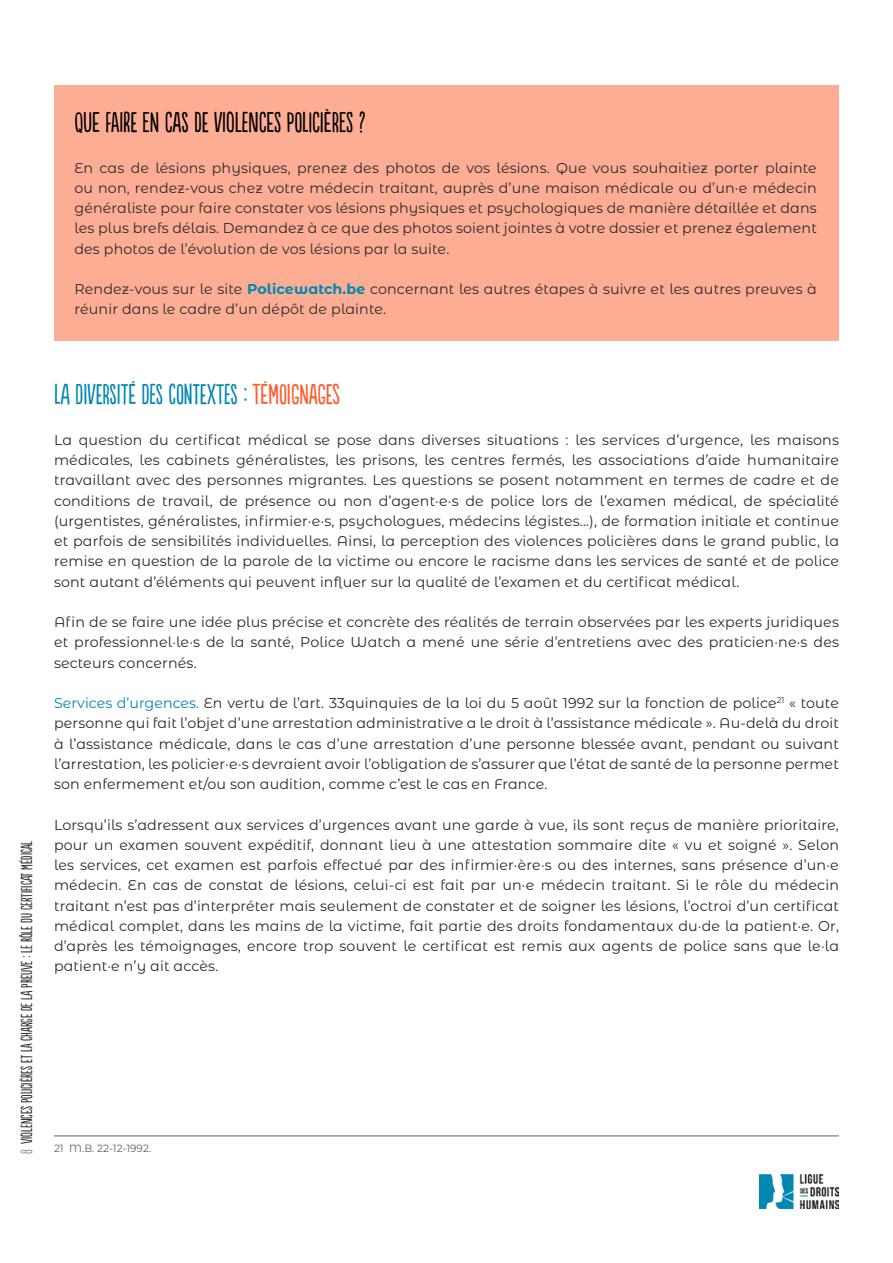
<style>
.page{position:relative;width:893px;height:1263px;background:#fff}
.page>*{position:absolute;margin:0;border:0;box-sizing:border-box;transform-origin:0 0}
.t1{font:27px "Populaire";color:#0087b1}
.t2{font:27px "Populaire";color:#000}
.t3{font:15px "Populaire";color:#2b2b2b}
.t4{font:14.25px/20.2px "Montserrat Alternates";letter-spacing:.01em;color:#2b2b2b;text-align:justify}
.t5{font:10.5px "Montserrat Alternates";color:#606060}
.s1{font-weight:700;color:#0087b1}
.s2{color:#959595}
.s3{color:#fd5b2c}
.s4{color:#0087b1}
</style>
<div class="page">
<hr style="left:54px;top:1136px;width:785px;height:1px;background:#646363">
<img style="left:760px;top:1175px;width:79px;height:34px">
<div style="left:54px;top:85px;width:785px;height:255px;background:#fead95"></div>
<h1 class="t2" style="left:74px;top:108px;width:293px">QUE FAIRE EN CAS DE VIOLENCES POLICIÈRES ?</h1>
<p class="t4" style="left:74px;top:157px;width:744px">En cas de lésions physiques, prenez des photos de vos lésions. Que vous souhaitiez porter plainte ou non, rendez-vous chez votre médecin traitant, auprès d’une maison médicale ou d’un·e médecin généraliste pour faire constater vos lésions physiques et psychologiques de manière détaillée et dans les plus brefs délais. Demandez à ce que des photos soient jointes à votre dossier et prenez également des photos de l’évolution de vos lésions par la suite.</p>
<p class="t4" style="left:74px;top:278px;width:744px">Rendez-vous sur le site <span class="s1">Policewatch.be</span> concernant les autres étapes à suivre et les autres preuves à réunir dans le cadre d’un dépôt de plainte.</p>
<p class="t3" style="left:19px;top:1154px;width:314px;rotate:-90deg"><span class="s2">8</span> VIOLENCES POLICIÈRES ET LA CHARGE DE LA PREUVE : LE RÔLE DU CERTIFICAT MÉDICAL</p>
<h1 class="t1" style="left:54px;top:380px;width:287px">LA DIVERSITÉ DES CONTEXTES : <span class="s3">TÉMOIGNAGES</span></h1>
<p class="t4" style="left:54px;top:429px;width:786px">La question du certificat médical se pose dans diverses situations : les services d’urgence, les maisons médicales, les cabinets généralistes, les prisons, les centres fermés, les associations d’aide humanitaire travaillant avec des personnes migrantes. Les questions se posent notamment en termes de cadre et de conditions de travail, de présence ou non d’agent·e·s de police lors de l’examen médical, de spécialité (urgentistes, généralistes, infirmier·e·s, psychologues, médecins légistes…), de formation initiale et continue et parfois de sensibilités individuelles. Ainsi, la perception des violences policières dans le grand public, la remise en question de la parole de la victime ou encore le racisme dans les services de santé et de police sont autant d’éléments qui peuvent influer sur la qualité de l’examen et du certificat médical.</p>
<p class="t4" style="left:54px;top:611px;width:786px">Afin de se faire une idée plus précise et concrète des réalités de terrain observées par les experts juridiques et professionnel·le·s de la santé, Police Watch a mené une série d’entretiens avec des praticien·ne·s des secteurs concernés.</p>
<p class="t4" style="left:54px;top:692px;width:786px"><span class="s4">Services d’urgences.</span> En vertu de l’art. 33quinquies de la loi du 5 août 1992 sur la fonction de police<sup>21</sup> « toute personne qui fait l’objet d’une arrestation administrative a le droit à l’assistance médicale ». Au-delà du droit à l’assistance médicale, dans le cas d’une arrestation d’une personne blessée avant, pendant ou suivant l’arrestation, les policier·e·s devraient avoir l’obligation de s’assurer que l’état de santé de la personne permet son enfermement et/ou son audition, comme c’est le cas en France.</p>
<p class="t4" style="left:54px;top:814px;width:787px">Lorsqu’ils s’adressent aux services d’urgences avant une garde à vue, ils sont reçus de manière prioritaire, pour un examen souvent expéditif, donnant lieu à une attestation sommaire dite « vu et soigné ». Selon les services, cet examen est parfois effectué par des infirmier·ère·s ou des internes, sans présence d’un·e médecin. En cas de constat de lésions, celui-ci est fait par un·e médecin traitant. Si le rôle du médecin traitant n’est pas d’interpréter mais seulement de constater et de soigner les lésions, l’octroi d’un certificat médical complet, dans les mains de la victime, fait partie des droits fondamentaux du·de la patient·e. Or, d’après les témoignages, encore trop souvent le certificat est remis aux agents de police sans que le·la patient·e n’y ait accès.</p>
<p class="t5" style="left:54px;top:1141px;width:99px">21 M.B. 22-12-1992.</p>
</div>
